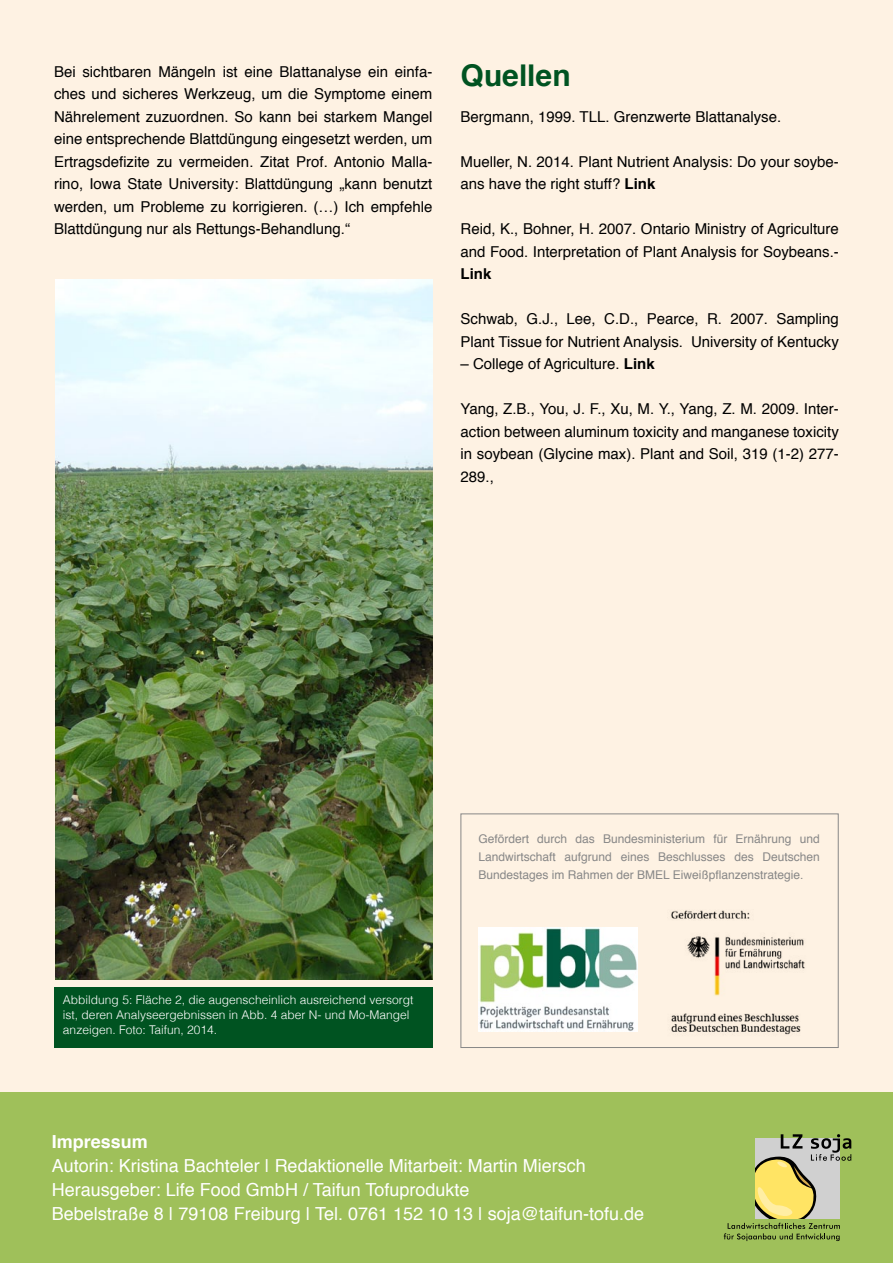
<style>
.page{position:relative;width:893px;height:1263px;background:#fff}
.page>*{position:absolute;margin:0;border:0;box-sizing:border-box;transform-origin:0 0}
.t1{font:700 30px "Helvetica";color:#005321}
.t2{font:18px/24px "Helvetica";color:#fff}
.t3{font:700 18px "Helvetica";color:#fff}
.t4{font:15px/22.5px "Helvetica";color:#000}
.t5{font:700 15px "Helvetica";color:#000}
.t6{font:12px/18px "Helvetica";color:#878787;text-align:justify}
.t7{font:300 12px/15px "Helvetica";color:#fff}
.s1{font-weight:700}
</style>
<div class="page">
<div style="left:1px;top:1px;width:892px;height:1262px;background:#fef2e3"></div>
<div style="left:0;top:1093px;width:893px;height:170px;background:#9fc05a"></div>
<svg style="left:724px;top:1134px;width:127px;height:107px"></svg>
<img style="left:671px;top:910px;width:134px;height:125px">
<div style="left:460px;top:813px;width:379px;height:235px;border:1px solid #878787"></div>
<img style="left:479px;top:928px;width:159px;height:103px">
<div style="left:54px;top:987px;width:378px;height:61px;background:#005321"></div>
<img style="left:55px;top:279px;width:377px;height:700px">
<p class="t4" style="left:54px;top:60px;width:380px;text-align:justify">Bei sichtbaren Mängeln ist eine Blattanalyse ein einfa&shy;ches und sicheres Werkzeug, um die Symptome einem Nährelement zuzuordnen. So kann bei starkem Mangel eine entsprechende Blattdüngung eingesetzt werden, um Ertragsdefizite zu vermeiden. Zitat Prof. Antonio Malla&shy;rino, Iowa State University: Blattdüngung „kann benutzt werden, um Probleme zu korrigieren. (…) Ich empfehle Blattdüngung nur als Rettungs-Behandlung.“</p>
<h1 class="t1" style="left:460px;top:52px;width:112px">Quellen</h1>
<p class="t4" style="left:460px;top:105px;width:322px">Bergmann, 1999. TLL. Grenzwerte Blattanalyse.</p>
<p class="t4" style="left:460px;top:150px;width:380px">Mueller, N. 2014. Plant Nutrient Analysis: Do your soybe&shy;ans have the right stuff? <span class="s1">Link</span></p>
<p class="t4" style="left:460px;top:218px;width:380px">Reid, K., Bohner, H. 2007. Ontario Ministry of Agriculture and Food. Interpretation of Plant Analysis for Soybeans.-</p>
<p class="t5" style="left:460px;top:262px;width:32px">Link</p>
<p class="t4" style="left:460px;top:308px;width:380px">Schwab, G.J., Lee, C.D., Pearce, R. 2007. Sampling<br>Plant Tissue for Nutrient Analysis. University of Kentucky</p>
<p class="t4" style="left:460px;top:353px;width:196px">– College of Agriculture. <span class="s1">Link</span></p>
<p class="t4" style="left:460px;top:398px;width:380px;text-align:justify">Yang, Z.B., You, J. F., Xu, M. Y., Yang, Z. M. 2009. Inter&shy;action between aluminum toxicity and manganese toxicity in soybean (Glycine max). Plant and Soil, 319 (1-2) 277- 289.,</p>
<p class="t7" style="left:63px;top:992px;width:352px">Abbildung 5: Fläche 2, die augenscheinlich ausreichend versorgt ist, deren Analyseergebnissen in Abb. 4 aber N- und Mo-Mangel anzeigen. Foto: Taifun, 2014.</p>
<p class="t6" style="left:478px;top:830px;width:343px">Gefördert durch das Bundesministerium für Ernährung und Landwirtschaft aufgrund eines Beschlusses des Deutschen Bundestages im Rahmen der BMEL Eiweißpflanzenstrategie.</p>
<p class="t3" style="left:52px;top:1127px;width:98px">Impressum</p>
<p class="t2" style="left:52px;top:1154px;width:594px">Autorin: Kristina Bachteler | Redaktionelle Mitarbeit: Martin Miersch<br>Herausgeber: Life Food GmbH / Taifun Tofuprodukte<br>Bebelstraße 8 | 79108 Freiburg | Tel. 0761 152 10 13 | soja@taifun-tofu.de</p>
</div>
